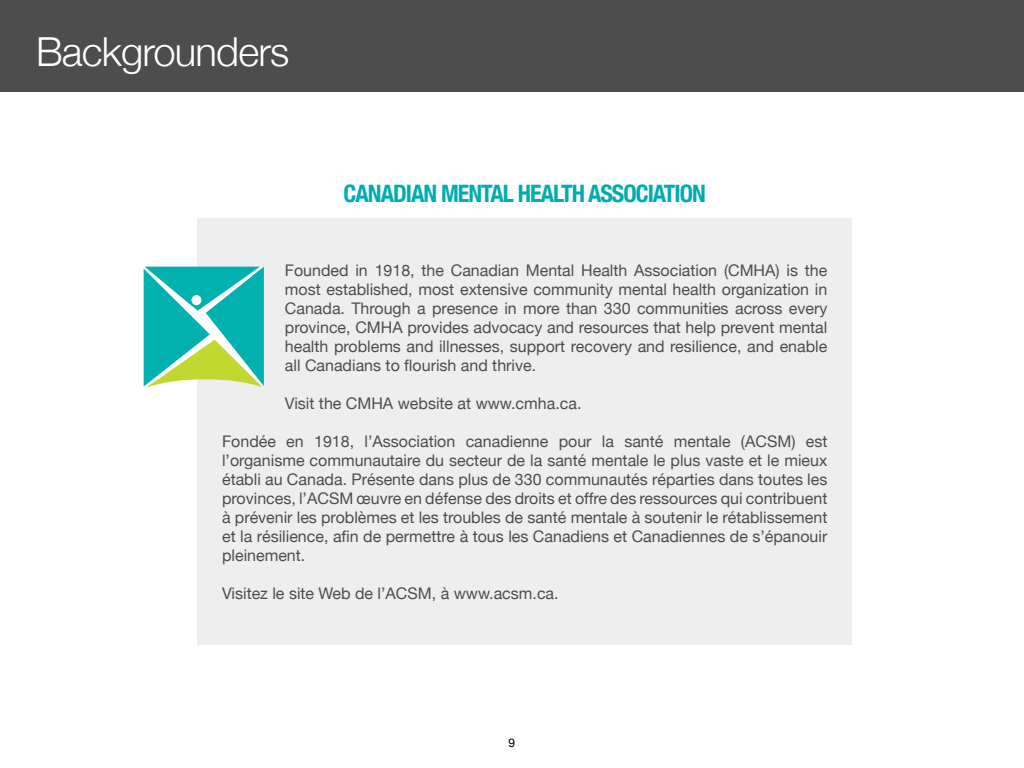
<style>
.page{position:relative;width:1024px;height:768px;background:#fff}
.page>*{position:absolute;margin:0;border:0;box-sizing:border-box;transform-origin:0 0}
.t1{font:300 40px "Helvetica Neue";letter-spacing:-.02em;color:#fff}
.t2{font:700 24px "Helvetica Neue";letter-spacing:-.04em;color:#00acb0}
.t3{font:16px/19px "Helvetica Neue";color:#4d4d4d;text-align:justify}
.t4{font:12px "Helvetica Neue";color:#000}
</style>
<div class="page">
<div style="left:0;top:0;width:1024px;height:92px;background:#4d4d4d"></div>
<div style="left:197px;top:219px;width:655px;height:426px;background:#eeeeef"></div>
<svg style="left:144px;top:267px;width:120px;height:120px;background:#48c3aa"></svg>
<h1 class="t1" style="left:36px;top:27px;width:255px">Backgrounders</h1>
<h2 class="t2" style="left:344px;top:179px;width:364px">CANADIAN MENTAL HEALTH ASSOCIATION</h2>
<p class="t3" style="left:285px;top:261px;width:544px">Founded in 1918, the Canadian Mental Health Association (CMHA) is the most established, most extensive community mental health organization in Canada. Through a presence in more than 330 communities across every province, CMHA provides advocacy and resources that help prevent mental health problems and illnesses, support recovery and resilience, and enable all Canadians to flourish and thrive.</p>
<p class="t3" style="left:285px;top:394px;width:298px">Visit the CMHA website at www.cmha.ca.</p>
<p class="t3" style="left:222px;top:432px;width:607px">Fondée en 1918, l’Association canadienne pour la santé mentale (ACSM) est l’organisme communautaire du secteur de la santé mentale le plus vaste et le mieux établi au Canada. Présente dans plus de 330 communautés réparties dans toutes les provinces, l’ACSM œuvre en défense des droits et offre des ressources qui contribuent à prévenir les problèmes et les troubles de santé mentale à soutenir le rétablissement et la résilience, afin de permettre à tous les Canadiens et Canadiennes de s’épanouir pleinement.</p>
<p class="t3" style="left:222px;top:584px;width:338px">Visitez le site Web de l’ACSM, à www.acsm.ca.</p>
<p class="t4" style="left:508px;top:735px;width:8px">9</p>
</div>
